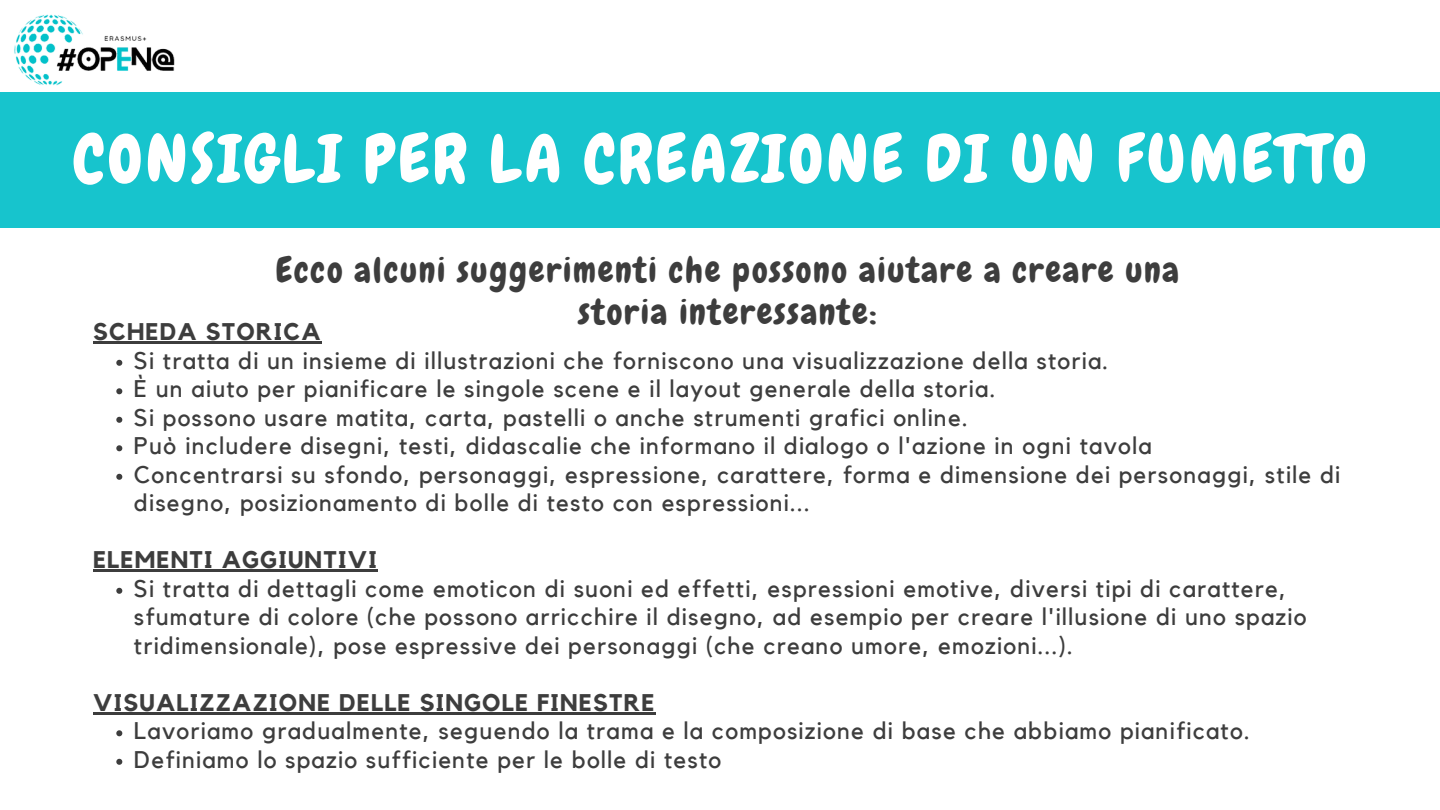
<style>
.page{position:relative;width:1440px;height:810px;background:#fff}
.page>*{position:absolute;margin:0;border:0;box-sizing:border-box;transform-origin:0 0}
.t1{font:66px "Chewy";letter-spacing:.055em;color:#fff}
.t2{font:35px/42px "Chewy";letter-spacing:.05em;color:#3d3d3d;text-align:center}
.t3{font:24px/28.5px "Kollektif";letter-spacing:.05em;color:#3d3d3d}
.t4{font:700 24px "Kollektif";letter-spacing:.05em;color:#3d3d3d}
</style>
<div class="page">
<div style="left:0;top:92px;width:1440px;height:135px;background:#17c4cd"></div>
<img style="left:14px;top:14px;width:161px;height:72px">
<svg style="left:116px;top:360px;width:6px;height:6px"></svg>
<svg style="left:116px;top:388px;width:6px;height:6px"></svg>
<svg style="left:116px;top:417px;width:6px;height:6px"></svg>
<svg style="left:116px;top:445px;width:6px;height:6px"></svg>
<svg style="left:116px;top:474px;width:6px;height:6px"></svg>
<svg style="left:116px;top:588px;width:6px;height:6px"></svg>
<svg style="left:116px;top:730px;width:6px;height:6px"></svg>
<svg style="left:116px;top:759px;width:6px;height:6px"></svg>
<hr style="left:93px;top:342px;width:229px;height:2px;background:#3d3d3d">
<hr style="left:93px;top:570px;width:285px;height:2px;background:#3d3d3d">
<hr style="left:93px;top:712px;width:563px;height:3px;background:#3d3d3d">
<p class="t1" style="left:73px;top:117px;width:1295px">CONSIGLI PER LA CREAZIONE DI UN FUMETTO</p>
<p class="t2" style="left:276px;top:249px;width:905px">Ecco alcuni suggerimenti che possono aiutare a creare una storia interessante:</p>
<p class="t4" style="left:93px;top:321px;width:229px">SCHEDA STORICA</p>
<p class="t3" style="left:134px;top:347px;width:976px">Si tratta di un insieme di illustrazioni che forniscono una visualizzazione della storia.</p>
<p class="t3" style="left:134px;top:376px;width:863px">È un aiuto per pianificare le singole scene e il layout generale della storia.</p>
<p class="t3" style="left:134px;top:404px;width:835px">Si possono usare matita, carta, pastelli o anche strumenti grafici online.</p>
<p class="t3" style="left:134px;top:433px;width:1019px">Può includere disegni, testi, didascalie che informano il dialogo o l'azione in ogni tavola</p>
<p class="t3" style="left:134px;top:461px;width:1208px">Concentrarsi su sfondo, personaggi, espressione, carattere, forma e dimensione dei personaggi, stile di disegno, posizionamento di bolle di testo con espressioni...</p>
<p class="t4" style="left:93px;top:549px;width:285px">ELEMENTI AGGIUNTIVI</p>
<p class="t3" style="left:134px;top:575px;width:1174px">Si tratta di dettagli come emoticon di suoni ed effetti, espressioni emotive, diversi tipi di carattere, sfumature di colore (che possono arricchire il disegno, ad esempio per creare l'illusione di uno spazio tridimensionale), pose espressive dei personaggi (che creano umore, emozioni...).</p>
<p class="t4" style="left:93px;top:691px;width:563px">VISUALIZZAZIONE DELLE SINGOLE FINESTRE</p>
<p class="t3" style="left:134px;top:718px;width:1117px">Lavoriamo gradualmente, seguendo la trama e la composizione di base che abbiamo pianificato.</p>
<p class="t3" style="left:134px;top:746px;width:589px">Definiamo lo spazio sufficiente per le bolle di testo</p>
</div>
